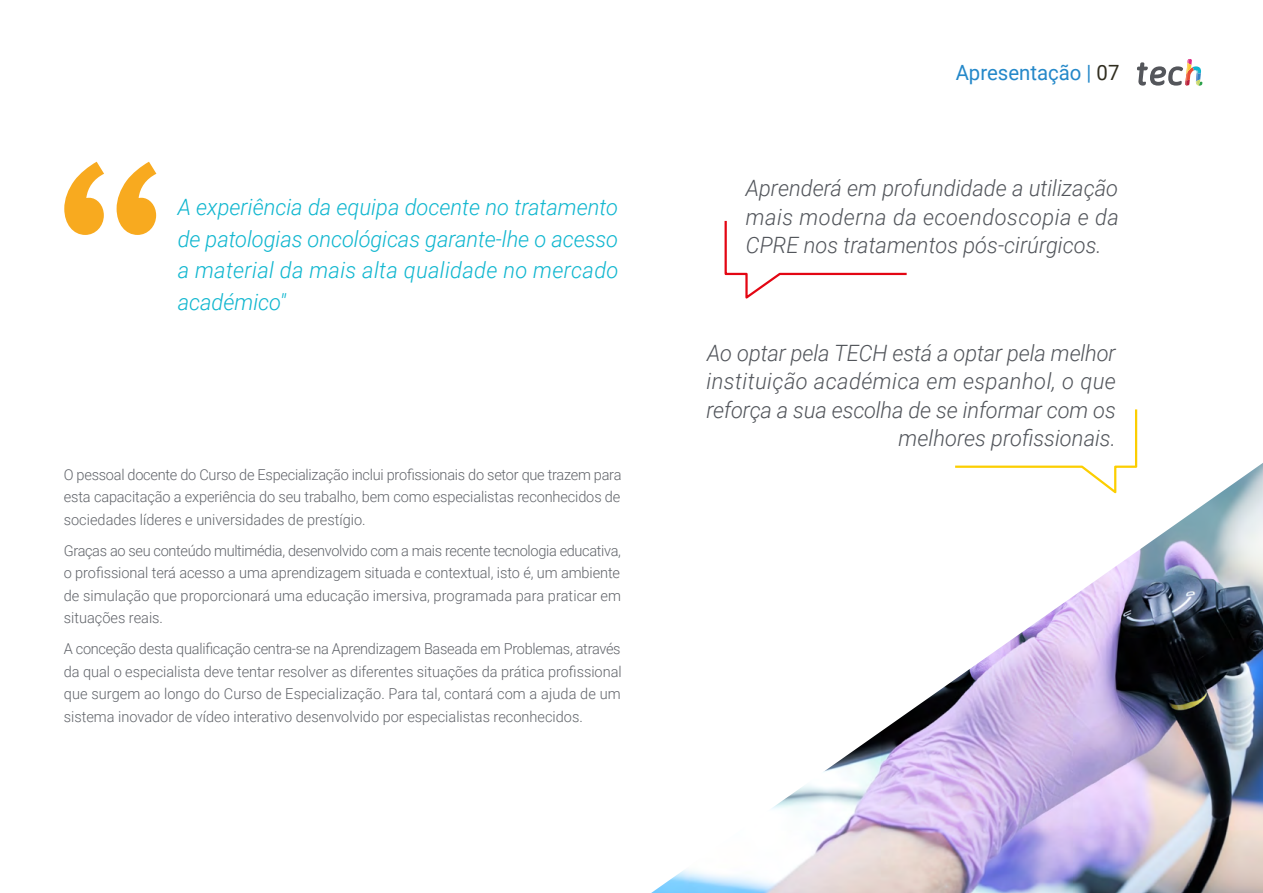
<style>
.page{position:relative;width:1263px;height:893px;background:#fff}
.page>*{position:absolute;margin:0;border:0;box-sizing:border-box;transform-origin:0 0}
.t1{font:italic 300 22.5px/28.5px "Roboto";color:#52555b;text-align:right}
.t2{font:italic 300 22.5px/31.5px "Roboto";letter-spacing:.015em;color:#0fb6cf;text-align:justify}
.t3{font:21px "Roboto";color:#2488c9}
.t4{font:300 15px/22.5px "Roboto";color:#61646a;text-align:justify}
.s1{color:#312e20}
</style>
<div class="page">
<svg style="left:64px;top:162px;width:92px;height:73px"></svg>
<svg style="left:1137px;top:59px;width:65px;height:27px"></svg>
<svg style="left:1135px;top:409px;width:3px;height:54px"></svg>
<svg style="left:724px;top:220px;width:183px;height:79px"></svg>
<img style="left:651px;top:463px;width:612px;height:430px">
<h1 class="t2" style="left:178px;top:191px;width:442px">A experiência da equipa docente no tratamento de patologias oncológicas garante-lhe o acesso a material da mais alta qualidade no mercado académico"</h1>
<p class="t4" style="left:64px;top:463px;width:559px">O pessoal docente do Curso de Especialização inclui profissionais do setor que trazem para esta capacitação a experiência do seu trabalho, bem como especialistas reconhecidos de sociedades líderes e universidades de prestígio.</p>
<p class="t4" style="left:64px;top:539px;width:559px">Graças ao seu conteúdo multimédia, desenvolvido com a mais recente tecnologia educativa, o profissional terá acesso a uma aprendizagem situada e contextual, isto é, um ambiente de simulação que proporcionará uma educação imersiva, programada para praticar em situações reais.</p>
<p class="t4" style="left:64px;top:637px;width:559px">A conceção desta qualificação centra-se na Aprendizagem Baseada em Problemas, através da qual o especialista deve tentar resolver as diferentes situações da prática profissional que surgem ao longo do Curso de Especialização. Para tal, contará com a ajuda de um sistema inovador de vídeo interativo desenvolvido por especialistas reconhecidos.</p>
<h2 class="t3" style="left:956px;top:57px;width:165px">Apresentação | <span class="s1">07</span></h2>
<h1 class="t1" style="left:746px;top:173px;width:375px;text-align:justify">Aprenderá em profundidade a utilização mais moderna da ecoendoscopia e da CPRE nos tratamentos pós-cirúrgicos.</h1>
<h1 class="t1" style="left:706px;top:338px;width:411px">Ao optar pela TECH está a optar pela melhor instituição académica em espanhol, o que reforça a sua escolha de se informar com os melhores profissionais.</h1>
</div>
